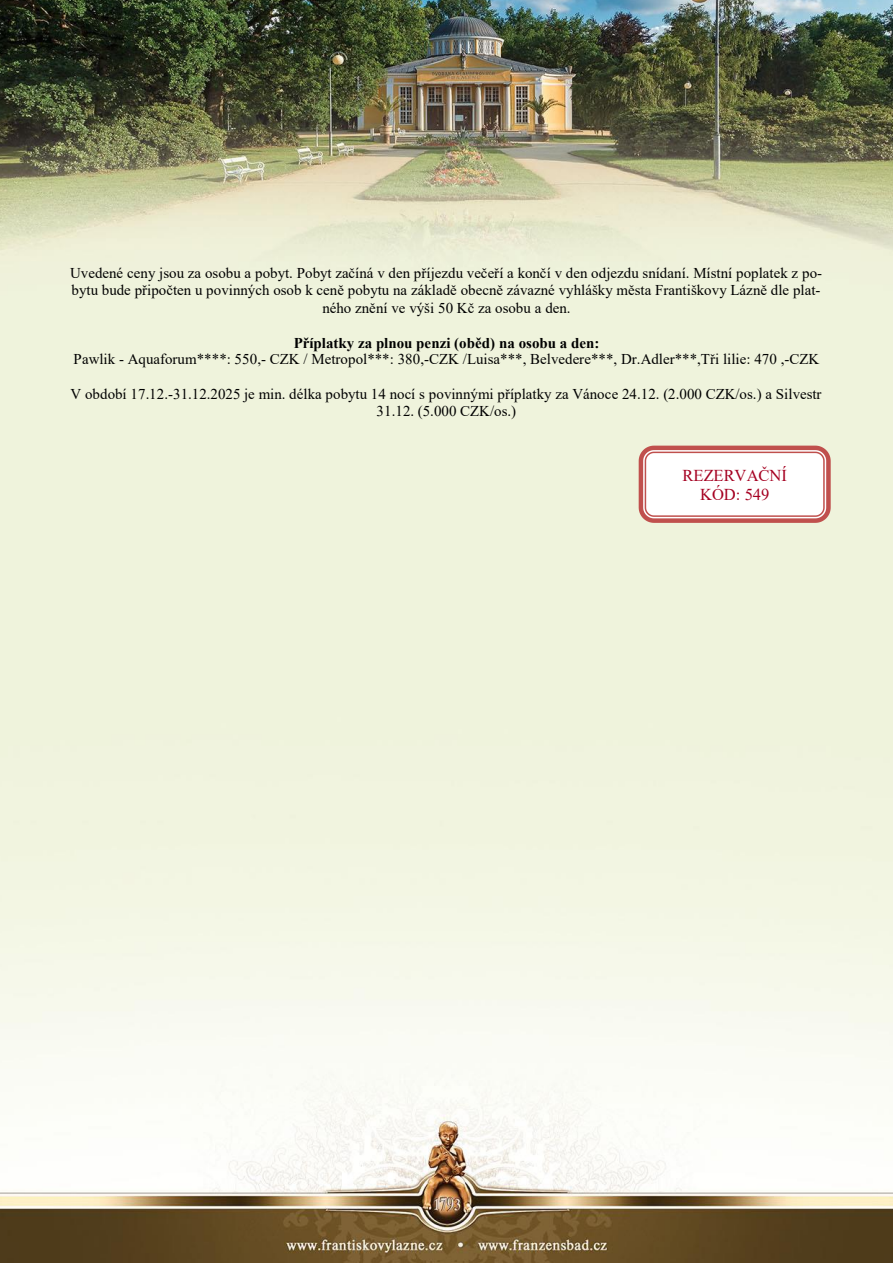
<style>
.page{position:relative;width:893px;height:1263px;background:#fff}
.page>*{position:absolute;margin:0;border:0;box-sizing:border-box;transform-origin:0 0}
.t1{font:16.5px/18.9px "Times New Roman";color:#a50021;text-align:center}
.t2{font:15px/17.2px "Times New Roman";color:#000;text-align:center}
.t3{font:700 15px "Times New Roman";color:#000}
</style>
<div class="page">
<img style="left:0;top:0;width:893px;height:1263px">
<svg style="left:639px;top:446px;width:192px;height:77px"></svg>
<p class="t2" style="left:70px;top:264px;width:753px">Uvedené ceny jsou za osobu a pobyt. Pobyt začíná v den příjezdu večeří a končí v den odjezdu snídaní. Místní poplatek z po&shy;bytu bude připočten u povinných osob k ceně pobytu na základě obecně závazné vyhlášky města Františkovy Lázně dle plat&shy;ného znění ve výši 50 Kč za osobu a den.</p>
<p class="t3" style="left:294px;top:332px;width:307px">Příplatky za plnou penzi (oběd) na osobu a den:</p>
<p class="t2" style="left:74px;top:350px;width:747px">Pawlik - Aquaforum****: 550,- CZK / Metropol***: 380,-CZK /Luisa***, Belvedere***, Dr.Adler***,Tři lilie: 470 ,-CZK</p>
<p class="t2" style="left:71px;top:385px;width:753px">V období 17.12.-31.12.2025 je min. délka pobytu 14 nocí s povinnými příplatky za Vánoce 24.12. (2.000 CZK/os.) a Silvestr<br>31.12. (5.000 CZK/os.)</p>
<p class="t1" style="left:683px;top:466px;width:106px">REZERVAČNÍ<br>KÓD: 549</p>
</div>
